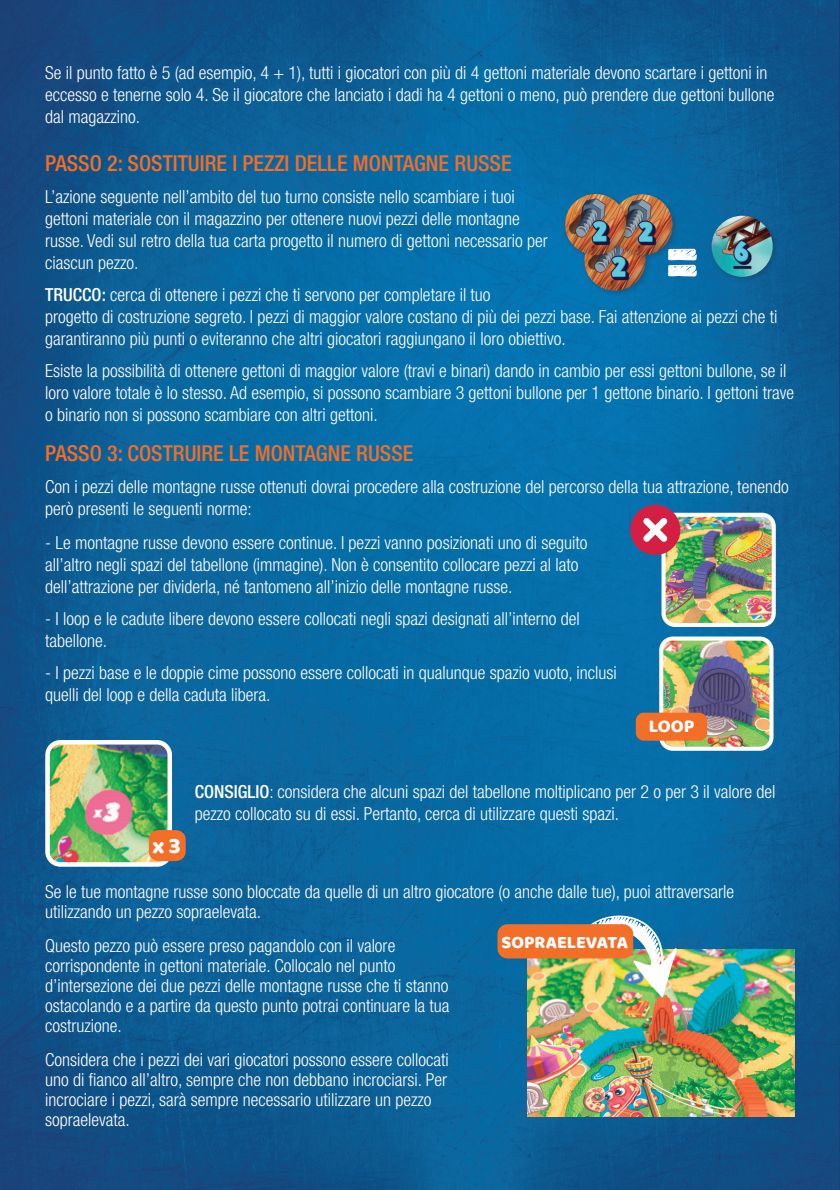
<style>
.page{position:relative;width:840px;height:1190px;background:#fff}
.page>*{position:absolute;margin:0;border:0;box-sizing:border-box;transform-origin:0 0}
.t1{font:22.8px "Baloo";color:#fff}
.t2{font:500 condensed 22px "Helvetica Neue LT Std";color:#f36e27}
.t3{font:18.4px "Baloo";color:#fff}
.t4{font:300 condensed 18px/22px "Helvetica Neue LT Std";color:#fff}
.t5{font:18px "Baloo";color:#fff}
.s1{font-weight:500}
</style>
<div class="page">
<img style="left:0;top:0;width:840px;height:1189px">
<img style="left:527px;top:949px;width:267px;height:167px">
<img style="left:580px;top:913px;width:97px;height:84px">
<div style="left:497px;top:924px;width:136px;height:34px;background:#f36e27;border-radius:10px"></div>
<div style="left:581px;top:227px;width:70px;height:70px;background:#231f20;opacity:.25"></div>
<img style="left:584px;top:230px;width:61px;height:61px;border-radius:31px">
<div style="left:608px;top:192px;width:70px;height:70px;background:#231f20;opacity:.25"></div>
<img style="left:611px;top:194px;width:61px;height:61px;border-radius:31px">
<div style="left:708px;top:213px;width:70px;height:70px;background:#231f20;opacity:.25"></div>
<img style="left:711px;top:216px;width:61px;height:61px;border-radius:31px">
<svg style="left:667px;top:249px;width:29px;height:27px"></svg>
<div style="left:562px;top:191px;width:70px;height:70px;background:#231f20;opacity:.25"></div>
<img style="left:565px;top:194px;width:61px;height:61px;border-radius:31px">
<img style="left:666px;top:514px;width:107px;height:108px">
<div style="left:661px;top:512px;width:114px;height:115px;border:4px solid #fff;border-radius:12px"></div>
<img style="left:661px;top:638px;width:110px;height:110px">
<div style="left:659px;top:636px;width:114px;height:114px;border:4px solid #fff;border-radius:12px"></div>
<div style="left:630px;top:504px;width:50px;height:51px;background:#d41f42;border-radius:50%"></div>
<svg style="left:643px;top:518px;width:24px;height:23px"></svg>
<div style="left:635px;top:712px;width:72px;height:28px;background:#f36e27;border-radius:8px"></div>
<img style="left:47px;top:742px;width:123px;height:122px">
<div style="left:45px;top:740px;width:127px;height:126px;border:5px solid #fff;border-radius:13px"></div>
<div style="left:149px;top:830px;width:37px;height:31px;background:#f36e27;border-radius:10px"></div>
<p class="t4" style="left:45px;top:61px;width:730px">Se il punto fatto è 5 (ad esempio, 4 + 1), tutti i giocatori con più di 4 gettoni materiale devono scartare i gettoni in eccesso e tenerne solo 4. Se il giocatore che lanciato i dadi ha 4 gettoni o meno, può prendere due gettoni bullone dal magazzino.</p>
<p class="t2" style="left:45px;top:150px;width:467px">PASSO 2: SOSTITUIRE I PEZZI DELLE MONTAGNE RUSSE</p>
<p class="t4" style="left:45px;top:185px;width:504px">L’azione seguente nell’ambito del tuo turno consiste nello scambiare i tuoi gettoni materiale con il magazzino per ottenere nuovi pezzi delle montagne russe. Vedi sul retro della tua carta progetto il numero di gettoni necessario per ciascun pezzo.</p>
<p class="t4" style="left:45px;top:283px;width:733px"><span class="s1">TRUCCO:</span> cerca di ottenere i pezzi che ti servono per completare il tuo<br>progetto di costruzione segreto. I pezzi di maggior valore costano di più dei pezzi base. Fai attenzione ai pezzi che ti garantiranno più punti o eviteranno che altri giocatori raggiungano il loro obiettivo.</p>
<p class="t4" style="left:45px;top:359px;width:750px">Esiste la possibilità di ottenere gettoni di maggior valore (travi e binari) dando in cambio per essi gettoni bullone, se il loro valore totale è lo stesso. Ad esempio, si possono scambiare 3 gettoni bullone per 1 gettone binario. I gettoni trave o binario non si possono scambiare con altri gettoni.</p>
<p class="t2" style="left:45px;top:440px;width:369px">PASSO 3: COSTRUIRE LE MONTAGNE RUSSE</p>
<p class="t4" style="left:45px;top:475px;width:744px">Con i pezzi delle montagne russe ottenuti dovrai procedere alla costruzione del percorso della tua attrazione, tenendo però presenti le seguenti norme:</p>
<p class="t4" style="left:45px;top:531px;width:543px">- Le montagne russe devono essere continue. I pezzi vanno posizionati uno di seguito all’altro negli spazi del tabellone (immagine). Non è consentito collocare pezzi al lato dell’attrazione per dividerla, né tantomeno all’inizio delle montagne russe.</p>
<p class="t4" style="left:45px;top:607px;width:536px">- I loop e le cadute libere devono essere collocati negli spazi designati all’interno del tabellone.</p>
<p class="t4" style="left:45px;top:661px;width:573px">- I pezzi base e le doppie cime possono essere collocati in qualunque spazio vuoto, inclusi quelli del loop e della caduta libera.</p>
<p class="t3" style="left:648px;top:715px;width:47px">LOOP</p>
<p class="t1" style="left:152px;top:831px;width:30px">x 3</p>
<p class="t4" style="left:195px;top:779px;width:582px"><span class="s1">CONSIGLIO</span>: considera che alcuni spazi del tabellone moltiplicano per 2 o per 3 il valore del pezzo collocato su di essi. Pertanto, cerca di utilizzare questi spazi.</p>
<p class="t4" style="left:45px;top:880px;width:690px;line-height:20px">Se le tue montagne russe sono bloccate da quelle di un altro giocatore (o anche dalle tue), puoi attraversarle utilizzando un pezzo sopraelevata.</p>
<p class="t4" style="left:45px;top:934px;width:406px;line-height:20px">Questo pezzo può essere preso pagandolo con il valore corrispondente in gettoni materiale. Collocalo nel punto d’intersezione dei due pezzi delle montagne russe che ti stanno ostacolando e a partire da questo punto potrai continuare la tua costruzione.</p>
<p class="t4" style="left:45px;top:1048px;width:405px;line-height:20px">Considera che i pezzi dei vari giocatori possono essere collocati uno di fianco all’altro, sempre che non debbano incrociarsi. Per incrociare i pezzi, sarà sempre necessario utilizzare un pezzo sopraelevata.</p>
<p class="t5" style="left:501px;top:930px;width:128px">SOPRAELEVATA</p>
</div>
